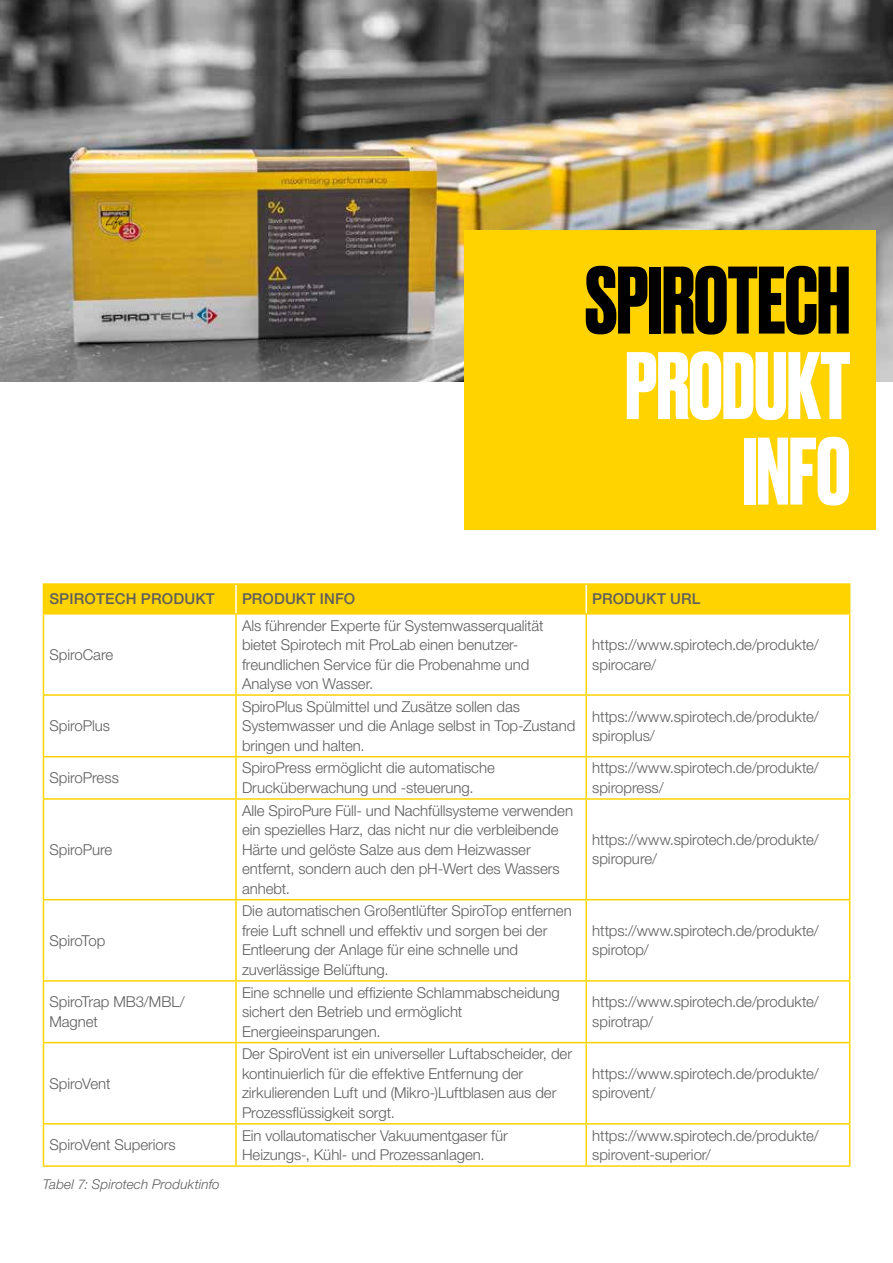
<style>
.page{position:relative;width:893px;height:1263px;background:#fff}
.page>*{position:absolute;margin:0;border:0;box-sizing:border-box;transform-origin:0 0}
.t1{font:700 90px/85.5px "Druk";letter-spacing:-.01em;color:#fff;text-align:right}
.t2{font:700 90px "Druk";letter-spacing:-.01em;color:#000}
.t3{font:300 15px/19.5px "Helvetica Neue LT Std";letter-spacing:-.005em;color:#5f5e5e}
.t4{font:500 15px "Helvetica Neue LT Std";letter-spacing:.01em;color:#5f5e5e}
.t5{font:italic 300 13.5px "Helvetica Neue LT Std";letter-spacing:.01em;color:#5f5e5e}
</style>
<div class="page">
<img style="left:0;top:0;width:893px;height:381px">
<div style="left:465px;top:230px;width:411px;height:299px;background:#ffd300"></div>
<svg style="left:237px;top:614px;width:612px;height:511px"></svg>
<hr style="left:585px;top:614px;width:2px;height:80px;background:#ffd300">
<hr style="left:849px;top:614px;width:1px;height:80px;background:#ffd300">
<hr style="left:585px;top:696px;width:2px;height:60px;background:#ffd300">
<hr style="left:849px;top:696px;width:1px;height:60px;background:#ffd300">
<hr style="left:585px;top:757px;width:2px;height:41px;background:#ffd300">
<hr style="left:849px;top:757px;width:1px;height:41px;background:#ffd300">
<hr style="left:585px;top:800px;width:2px;height:99px;background:#ffd300">
<hr style="left:849px;top:800px;width:1px;height:99px;background:#ffd300">
<hr style="left:585px;top:900px;width:2px;height:80px;background:#ffd300">
<hr style="left:849px;top:900px;width:1px;height:80px;background:#ffd300">
<hr style="left:585px;top:982px;width:2px;height:60px;background:#ffd300">
<hr style="left:849px;top:982px;width:1px;height:60px;background:#ffd300">
<hr style="left:585px;top:1043px;width:2px;height:80px;background:#ffd300">
<hr style="left:849px;top:1043px;width:1px;height:80px;background:#ffd300">
<hr style="left:585px;top:1124px;width:2px;height:41px;background:#ffd300">
<hr style="left:849px;top:1124px;width:1px;height:41px;background:#ffd300">
<hr style="left:236px;top:694px;width:350px;height:2px;background:#ffd300">
<hr style="left:586px;top:694px;width:264px;height:2px;background:#ffd300">
<hr style="left:236px;top:756px;width:350px;height:1px;background:#ffd300">
<hr style="left:586px;top:756px;width:264px;height:1px;background:#ffd300">
<hr style="left:236px;top:798px;width:350px;height:2px;background:#ffd300">
<hr style="left:586px;top:798px;width:264px;height:2px;background:#ffd300">
<hr style="left:236px;top:899px;width:350px;height:1px;background:#ffd300">
<hr style="left:586px;top:899px;width:264px;height:1px;background:#ffd300">
<hr style="left:236px;top:980px;width:350px;height:2px;background:#ffd300">
<hr style="left:586px;top:980px;width:264px;height:2px;background:#ffd300">
<hr style="left:236px;top:1042px;width:350px;height:1px;background:#ffd300">
<hr style="left:586px;top:1042px;width:264px;height:1px;background:#ffd300">
<hr style="left:236px;top:1123px;width:350px;height:1px;background:#ffd300">
<hr style="left:586px;top:1123px;width:264px;height:1px;background:#ffd300">
<hr style="left:236px;top:1165px;width:350px;height:2px;background:#ffd300">
<hr style="left:586px;top:1165px;width:264px;height:2px;background:#ffd300">
<hr style="left:43px;top:614px;width:1px;height:80px;background:#ffd300">
<hr style="left:235px;top:614px;width:2px;height:80px;background:#ffd300">
<hr style="left:43px;top:694px;width:193px;height:2px;background:#ffd300">
<hr style="left:43px;top:696px;width:1px;height:60px;background:#ffd300">
<hr style="left:235px;top:696px;width:2px;height:60px;background:#ffd300">
<hr style="left:43px;top:756px;width:193px;height:1px;background:#ffd300">
<hr style="left:43px;top:757px;width:1px;height:41px;background:#ffd300">
<hr style="left:235px;top:757px;width:2px;height:41px;background:#ffd300">
<hr style="left:43px;top:798px;width:193px;height:2px;background:#ffd300">
<hr style="left:43px;top:800px;width:1px;height:99px;background:#ffd300">
<hr style="left:235px;top:800px;width:2px;height:99px;background:#ffd300">
<hr style="left:43px;top:899px;width:193px;height:1px;background:#ffd300">
<hr style="left:43px;top:900px;width:1px;height:80px;background:#ffd300">
<hr style="left:235px;top:900px;width:2px;height:80px;background:#ffd300">
<hr style="left:43px;top:980px;width:193px;height:2px;background:#ffd300">
<hr style="left:43px;top:982px;width:1px;height:60px;background:#ffd300">
<hr style="left:235px;top:982px;width:2px;height:60px;background:#ffd300">
<hr style="left:43px;top:1042px;width:193px;height:1px;background:#ffd300">
<hr style="left:43px;top:1043px;width:1px;height:80px;background:#ffd300">
<hr style="left:235px;top:1043px;width:2px;height:80px;background:#ffd300">
<hr style="left:43px;top:1123px;width:193px;height:1px;background:#ffd300">
<hr style="left:43px;top:1124px;width:1px;height:41px;background:#ffd300">
<hr style="left:235px;top:1124px;width:2px;height:41px;background:#ffd300">
<hr style="left:43px;top:1165px;width:193px;height:2px;background:#ffd300">
<hr style="left:43px;top:583px;width:193px;height:2px;background:#ffd300">
<hr style="left:236px;top:583px;width:350px;height:2px;background:#ffd300">
<hr style="left:586px;top:583px;width:264px;height:2px;background:#ffd300">
<div style="left:43px;top:584px;width:807px;height:30px;background:#ffd300"></div>
<h1 class="t2" style="left:585px;top:239px;width:267px">SPIROTECH</h1>
<h1 class="t1" style="left:625px;top:339px;width:227px">PRODUKT<br>INFO</h1>
<p class="t4" style="left:49px;top:590px;width:167px">SPIROTECH PRODUKT</p>
<p class="t4" style="left:242px;top:590px;width:115px">PRODUKT INFO</p>
<p class="t4" style="left:592px;top:590px;width:110px">PRODUKT URL</p>
<p class="t3" style="left:49px;top:644px;width:65px">SpiroCare</p>
<p class="t3" style="left:49px;top:716px;width:62px">SpiroPlus</p>
<p class="t3" style="left:242px;top:615px;width:303px">Als führender Experte für Systemwasserqualität bietet Spirotech mit ProLab einen benutzer&shy;freundlichen Service für die Probenahme und Analyse von Wasser.</p>
<p class="t3" style="left:592px;top:635px;width:228px">https://www.spirotech.de/produkte/ spirocare/</p>
<p class="t3" style="left:242px;top:696px;width:335px">SpiroPlus Spülmittel und Zusätze sollen das<br>Systemwasser und die Anlage selbst in Top-Zustand bringen und halten.</p>
<p class="t3" style="left:592px;top:706px;width:228px">https://www.spirotech.de/produkte/ spiroplus/</p>
<p class="t3" style="left:49px;top:768px;width:71px">SpiroPress</p>
<p class="t3" style="left:242px;top:758px;width:254px">SpiroPress ermöglicht die automatische<br>Drucküberwachung und -steuerung.</p>
<p class="t3" style="left:592px;top:758px;width:228px">https://www.spirotech.de/produkte/ spiropress/</p>
<p class="t3" style="left:49px;top:839px;width:64px">SpiroPure</p>
<p class="t3" style="left:49px;top:930px;width:57px">SpiroTop</p>
<p class="t3" style="left:242px;top:800px;width:333px">Alle SpiroPure Füll- und Nachfüllsysteme verwenden ein spezielles Harz, das nicht nur die verbleibende Härte und gelöste Salze aus dem Heizwasser entfernt, sondern auch den pH-Wert des Wassers anhebt.</p>
<p class="t3" style="left:242px;top:901px;width:331px">Die automatischen Großentlüfter SpiroTop entfernen freie Luft schnell und effektiv und sorgen bei der Entleerung der Anlage für eine schnelle und zuverlässige Belüftung.</p>
<p class="t3" style="left:592px;top:829px;width:228px">https://www.spirotech.de/produkte/ spiropure/</p>
<p class="t3" style="left:592px;top:920px;width:228px">https://www.spirotech.de/produkte/ spirotop/</p>
<p class="t3" style="left:49px;top:992px;width:137px">SpiroTrap MB3/MBL/<br>Magnet</p>
<p class="t3" style="left:242px;top:982px;width:319px">Eine schnelle und effiziente Schlammabscheidung sichert den Betrieb und ermöglicht<br>Energieeinsparungen.</p>
<p class="t3" style="left:592px;top:992px;width:228px">https://www.spirotech.de/produkte/ spirotrap/</p>
<p class="t3" style="left:49px;top:1073px;width:63px">SpiroVent</p>
<p class="t3" style="left:242px;top:1044px;width:332px">Der SpiroVent ist ein universeller Luftabscheider, der kontinuierlich für die effektive Entfernung der zirkulierenden Luft und (Mikro-)Luftblasen aus der Prozessflüssigkeit sorgt.</p>
<p class="t3" style="left:592px;top:1063px;width:228px">https://www.spirotech.de/produkte/ spirovent/</p>
<p class="t3" style="left:49px;top:1135px;width:128px">SpiroVent Superiors</p>
<p class="t3" style="left:242px;top:1125px;width:267px">Ein vollautomatischer Vakuumentgaser für<br>Heizungs-, Kühl- und Prozessanlagen.</p>
<p class="t3" style="left:592px;top:1125px;width:228px">https://www.spirotech.de/produkte/ spirovent-superior/</p>
<p class="t5" style="left:43px;top:1176px;width:179px">Tabel 7: Spirotech Produktinfo</p>
</div>
